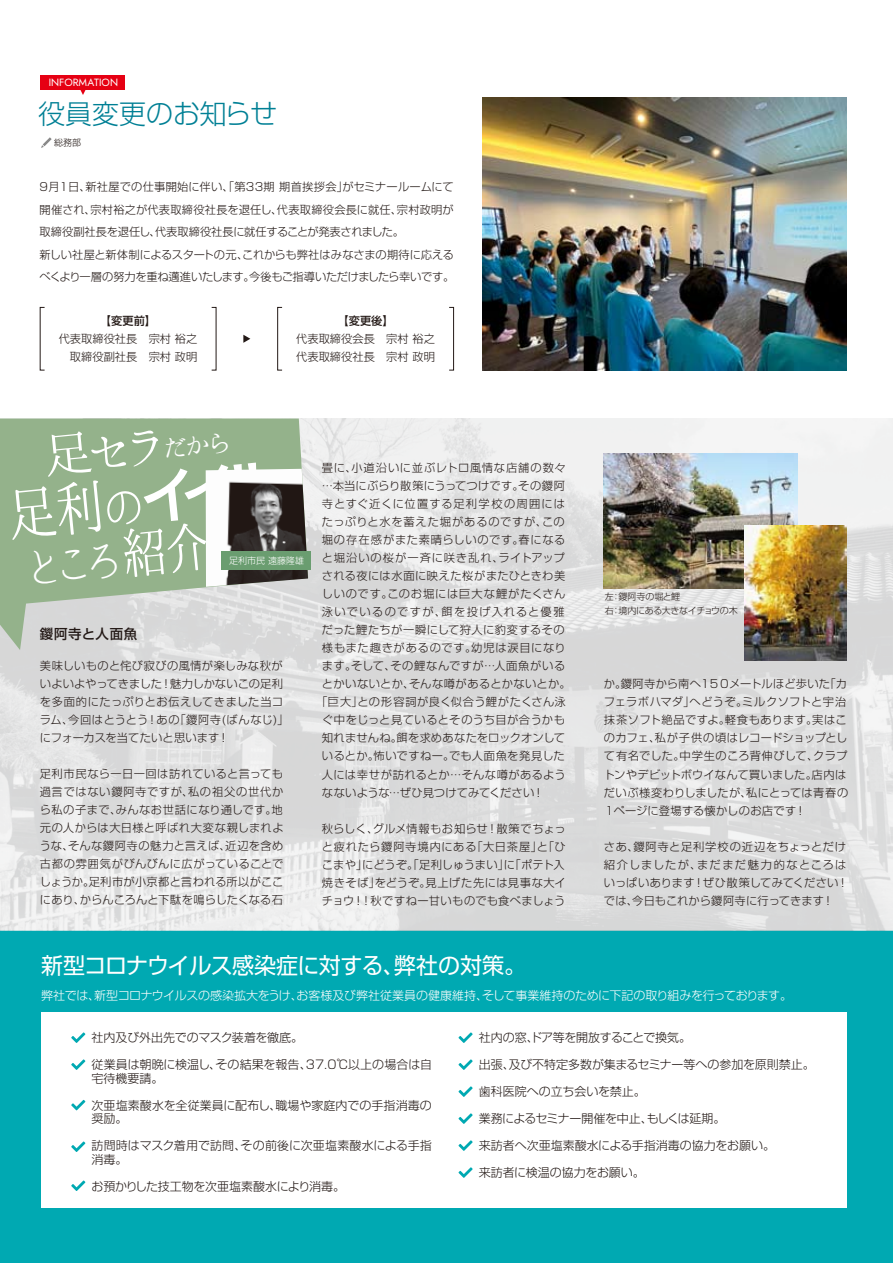
<style>
.page{position:relative;width:893px;height:1263px;background:#fff}
.page>*{position:absolute;margin:0;border:0;box-sizing:border-box;transform-origin:0 0}
.t1{font:59.55px "NIS S6 RKSJ H";color:#fff}
.t2{font:43.5px "Kokoro Minchoutai";color:#fff}
.t3{font:28.2px "Hannari Mincho";color:#fff}
.t4{font:300 27px "Shin Go Pro";color:#008095}
.t5{font:22.5px "Shin Go Pro";letter-spacing:-.03em;color:#fff}
.t6{font:500 13.5px "Shin Go Pro";letter-spacing:.04em;color:#231916}
.t7{font:300 12px/13.5px "Shin Go Pro";color:#231916}
.t8{font:300 12px "Shin Go Pro";letter-spacing:-.02em;color:#fff}
.t9{font:300 12px "Shin Go Pro";letter-spacing:-.03em;color:#231916}
.t10{font:300 12px "Shin Go Pro";letter-spacing:-.02em;color:#231916}
.t11{font:300 11.25px/18px "Shin Go Pro";letter-spacing:.025em;color:#231916}
.t12{font:300 11.25px/22.5px "Shin Go Pro";color:#231916;text-align:center}
.t13{font:300 11.25px/18px "Shin Go Pro";letter-spacing:.045em;color:#231916}
.t14{font:300 11.25px "Shin Go Pro";letter-spacing:.065em;color:#231916}
.t15{font:300 11.25px "Shin Go Pro";letter-spacing:.06em;color:#231916}
.t16{font:300 11.25px "Shin Go Pro";letter-spacing:.08em;color:#231916}
.t17{font:300 11.25px "Shin Go Pro";letter-spacing:.07em;color:#231916}
.t18{font:300 11.25px "Shin Go Pro";letter-spacing:.09em;color:#231916}
.t19{font:300 11.25px "Shin Go Pro";letter-spacing:.12em;color:#231916}
.t20{font:300 11.25px "Shin Go Pro";letter-spacing:.005em;color:#231916}
.t21{font:italic 10.5px "Renner";color:#fff}
.t22{font:300 9px/13.5px "Shin Go Pro";letter-spacing:-.035em;color:#231916}
.t23{font:300 9px "Shin Go Pro";color:#fff}
.s1{font-weight:500}
.s2{font-size:50.1px}
.s3{font-family:"Kokoro Minchoutai";font-size:48.15px}
.s4{font-size:53.85px}
</style>
<div class="page">
<svg style="left:41px;top:137px;width:11px;height:11px"></svg>
<div style="left:41px;top:76px;width:84px;height:14px;background:#e60013"></div>
<svg style="left:80px;top:90px;width:6px;height:5px"></svg>
<img style="left:483px;top:97px;width:364px;height:273px">
<svg style="left:243px;top:335px;width:7px;height:8px"></svg>
<div style="left:449px;top:307px;width:5px;height:63px;border:1px solid #231916"></div>
<div style="left:0;top:930px;width:893px;height:333px;background:#00a9b2"></div>
<div style="left:41px;top:1012px;width:806px;height:196px;background:#fff"></div>
<img style="left:0;top:418px;width:893px;height:512px">
<svg style="left:0;top:418px;width:308px;height:232px;background:#acc0a7"></svg>
<svg style="left:71px;top:1032px;width:14px;height:11px"></svg>
<svg style="left:71px;top:1059px;width:14px;height:11px"></svg>
<svg style="left:458px;top:1167px;width:15px;height:11px"></svg>
<svg style="left:71px;top:1100px;width:14px;height:10px"></svg>
<svg style="left:71px;top:1141px;width:14px;height:11px"></svg>
<svg style="left:71px;top:1180px;width:14px;height:11px"></svg>
<svg style="left:458px;top:1032px;width:15px;height:11px"></svg>
<svg style="left:458px;top:1059px;width:15px;height:11px"></svg>
<svg style="left:458px;top:1086px;width:15px;height:11px"></svg>
<svg style="left:458px;top:1113px;width:15px;height:11px"></svg>
<svg style="left:458px;top:1140px;width:15px;height:11px"></svg>
<img style="left:604px;top:454px;width:193px;height:134px">
<img style="left:744px;top:526px;width:103px;height:135px">
<img style="left:206px;top:469px;width:102px;height:118px">
<div style="left:221px;top:551px;width:90px;height:18px;background:#6a9d70"></div>
<div style="left:7px;top:430px;width:96px;height:110px;background:#94b28b"></div>
<p class="t21" style="left:49px;top:75px;width:71px">INFORMATION</p>
<p class="t4" style="left:38px;top:91px;width:241px">役員変更のお知らせ</p>
<p class="t22" style="left:54px;top:135px;width:28px">総務部</p>
<p class="t12" style="left:40px;top:174px;width:416px;text-align:left">9月1日、新社屋での仕事開始に伴い、「第33期 期首挨拶会」がセミナールームにて開催され、宗村裕之が代表取締役社長を退任し、代表取締役会長に就任、宗村政明が取締役副社長を退任し、代表取締役社長に就任することが発表されました。<br>新しい社屋と新体制によるスタートの元、これからも弊社はみなさまの期待に応えるべくより一層の努力を重ね邁進いたします。今後もご指導いただけましたら幸いです。</p>
<p class="t12" style="left:59px;top:311px;width:140px;line-height:18px"><span class="s1">【変更前】<br></span>代表取締役社長　宗村 裕之　取締役副社長　宗村 政明</p>
<p class="t12" style="left:296px;top:311px;width:140px;line-height:18px"><span class="s1">【変更後】<br></span>代表取締役会長　宗村 裕之代表取締役社長　宗村 政明</p>
<p class="t3" style="left:85px;top:442px;width:151px;rotate:-6deg"><span class="s2">セラ</span>だから</p>
<p class="t1" style="left:96px;top:474px;width:172px;rotate:-6deg"><span class="s3">の</span>イイ!!</p>
<p class="t23" style="left:229px;top:553px;width:76px">足利市民 遠藤隆雄</p>
<p class="t2" style="left:19px;top:546px;width:238px;rotate:-6deg">ところ<span class="s4">紹介。</span></p>
<p class="t6" style="left:40px;top:623px;width:99px">鑁阿寺と人面魚</p>
<p class="t11" style="left:40px;top:655px;width:250px">美味しいものと侘び寂びの風情が楽しみな秋がいよいよやってきました！魅力しかないこの足利を多面的にたっぷりとお伝えしてきました当コラム、今回はとうとう！あの「鑁阿寺(ばんなじ)」にフォーカスを当てたいと思います！</p>
<p class="t11" style="left:40px;top:763px;width:245px;text-align:justify">足利市民なら一日一回は訪れていると言っても過言ではない鑁阿寺ですが、私の祖父の世代から私の子まで、みんなお世話になり通しです。地元の人からは大日様と呼ばれ大変な親しまれような、そんな鑁阿寺の魅力と言えば、近辺を含め古都の雰囲気がびんびんに広がっていることでしょうか。足利市が小京都と言われる所以がここにあり、からんころんと下駄を鳴らしたくなる石</p>
<p class="t14" style="left:322px;top:459px;width:245px">畳に、小道沿いに並ぶレトロ風情な店舗の数々</p>
<p class="t11" style="left:322px;top:476px;width:245px">…本当にぶらり散策にうってつけです。その鑁阿</p>
<p class="t18" style="left:322px;top:495px;width:245px">寺とすぐ近くに位置する足利学校の周囲には</p>
<p class="t14" style="left:322px;top:513px;width:244px">たっぷりと水を蓄えた堀があるのですが、この</p>
<p class="t14" style="left:322px;top:531px;width:245px">堀の存在感がまた素晴らしいのです。春になる</p>
<p class="t16" style="left:322px;top:549px;width:244px">と堀沿いの桜が一斉に咲き乱れ、ライトアップ</p>
<p class="t11" style="left:322px;top:566px;width:245px">される夜には水面に映えた桜がまたひときわ美</p>
<p class="t17" style="left:322px;top:585px;width:245px">しいのです。このお堀には巨大な鯉がたくさん</p>
<p class="t19" style="left:322px;top:603px;width:244px">泳いでいるのですが、餌を投げ入れると優雅</p>
<p class="t11" style="left:322px;top:620px;width:244px">だった鯉たちが一瞬にして狩人に豹変するその</p>
<p class="t14" style="left:322px;top:639px;width:245px">様もまた趣きがあるのです。幼児は涙目になり</p>
<p class="t15" style="left:322px;top:657px;width:245px">ます。そして、その鯉なんですが…人面魚がいる</p>
<p class="t11" style="left:322px;top:674px;width:250px">とかいないとか、そんな噂があるとかないとか。</p>
<p class="t11" style="left:316px;top:692px;width:251px">「巨大」との形容詞が良く似合う鯉がたくさん泳</p>
<p class="t11" style="left:322px;top:710px;width:245px">ぐ中をじっと見ているとそのうち目が合うかも</p>
<p class="t11" style="left:322px;top:728px;width:245px">知れませんね。餌を求めあなたをロックオンして</p>
<p class="t13" style="left:322px;top:746px;width:244px">いるとか。怖いですねー。でも人面魚を発見した</p>
<p class="t11" style="left:322px;top:764px;width:245px">人には幸せが訪れるとか…そんな噂があるよう</p>
<p class="t20" style="left:322px;top:783px;width:224px">なないような…ぜひ見つけてみてください！</p>
<p class="t11" style="left:322px;top:818px;width:245px;text-align:justify">秋らしく、グルメ情報もお知らせ！散策でちょっと疲れたら鑁阿寺境内にある「大日茶屋」と「ひこまや」にどうぞ。「足利しゅうまい」に「ポテト入焼きそば」をどうぞ。見上げた先には見事な大イチョウ！！秋ですねー甘いものでも食べましょう</p>
<p class="t22" style="left:605px;top:589px;width:134px">左：鑁阿寺の堀と鯉<br>右：境内にある大きなイチョウの木</p>
<p class="t11" style="left:604px;top:674px;width:246px">か。鑁阿寺から南へ１５０メートルほど歩いた「カフェラボハマダ」へどうぞ。ミルクソフトと宇治抹茶ソフト絶品ですよ。軽食もあります。実はこのカフェ、私が子供の頃はレコードショップとして有名でした。中学生のころ背伸びして、クラプトンやデビットボウイなんて買いました。店内はだいぶ様変わりしましたが、私にとっては青春の<br>１ページに登場する懐かしのお店です！</p>
<p class="t13" style="left:604px;top:836px;width:246px">さあ、鑁阿寺と足利学校の近辺をちょっとだけ紹介しましたが、まだまだ魅力的なところはいっぱいあります！ぜひ散策してみてください！では、今日もこれから鑁阿寺に行ってきます！</p>
<p class="t5" style="left:41px;top:947px;width:487px">新型コロナウイルス感染症に対する、弊社の対策。</p>
<p class="t8" style="left:41px;top:985px;width:752px">弊社では、新型コロナウイルスの感染拡大をうけ、お客様及び弊社従業員の健康維持、そして事業維持のために下記の取り組みを行っております。</p>
<p class="t10" style="left:92px;top:1028px;width:213px">社内及び外出先でのマスク装着を徹底。</p>
<p class="t7" style="left:92px;top:1056px;width:342px">従業員は朝晩に検温し、その結果を報告、37.0℃以上の場合は自宅待機要請。</p>
<p class="t7" style="left:92px;top:1097px;width:342px">次亜塩素酸水を全従業員に配布し、職場や家庭内での手指消毒の奨励。</p>
<p class="t7" style="left:92px;top:1137px;width:342px">訪問時はマスク着用で訪問、その前後に次亜塩素酸水による手指消毒。</p>
<p class="t10" style="left:92px;top:1176px;width:255px">お預かりした技工物を次亜塩素酸水により消毒。</p>
<p class="t9" style="left:479px;top:1028px;width:214px">社内の窓、ドア等を開放することで換気。</p>
<p class="t7" style="left:479px;top:1056px;width:338px">出張、及び不特定多数が集まるセミナー等への参加を原則禁止。</p>
<p class="t7" style="left:479px;top:1083px;width:169px">歯科医院への立ち会いを禁止。</p>
<p class="t9" style="left:479px;top:1109px;width:248px">業務によるセミナー開催を中止、もしくは延期。</p>
<p class="t7" style="left:479px;top:1137px;width:298px">来訪者へ次亜塩素酸水による手指消毒の協力をお願い。</p>
<p class="t7" style="left:479px;top:1164px;width:168px">来訪者に検温の協力をお願い。</p>
</div>
